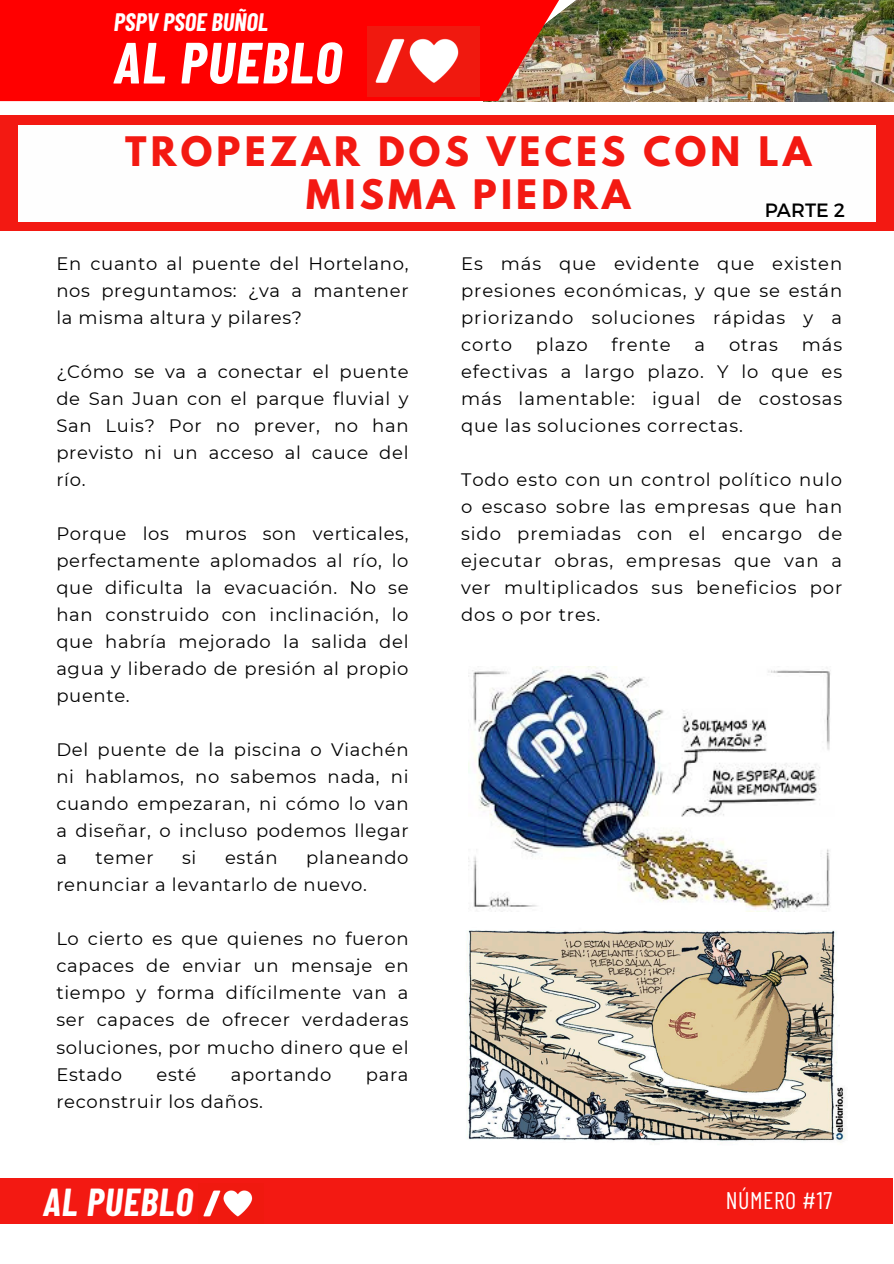
<style>
.page{position:relative;width:894px;height:1264px;background:#fff}
.page>*{position:absolute;margin:0;border:0;box-sizing:border-box;transform-origin:0 0}
.t1{font:italic 700 58.05px "Barlow Condensed";letter-spacing:.025em;color:#fff}
.t2{font:italic 700 38.1px "Barlow Condensed";letter-spacing:.025em;color:#fff}
.t3{font:700 36px/42.8px "League Spartan";letter-spacing:.115em;color:#f31912;text-align:center}
.t4{font:italic 700 24.75px "Barlow Condensed";color:#fff}
.t5{font:24px "Barlow Condensed";letter-spacing:.02em;color:#fff}
.t6{font:19.2px "Montserrat";color:#000}
.t7{font:18px/27px "Montserrat";letter-spacing:.035em;color:#000;text-align:justify}
</style>
<div class="page">
<img style="left:483px;top:0;width:410px;height:102px">
<img style="left:559px;top:0;width:116px;height:95px">
<svg style="left:0;top:0;width:559px;height:101px;background:#f80b08"></svg>
<div style="left:0;top:0;width:110px;height:85px;background:#f00"></div>
<img style="left:367px;top:26px;width:112px;height:70px">
<div style="left:0;top:115px;width:893px;height:115px;background:#f31912"></div>
<div style="left:0;top:1178px;width:893px;height:45px;background:#f31912"></div>
<img style="left:203px;top:1190px;width:50px;height:27px">
<div style="left:19px;top:125px;width:856px;height:97px;background:#fefefe"></div>
<img style="left:467px;top:930px;width:379px;height:212px">
<img style="left:468px;top:667px;width:363px;height:244px">
<p class="t4" style="left:114px;top:6px;width:156px">PSPV PSOE BUÑOL</p>
<p class="t1" style="left:114px;top:25px;width:229px">AL PUEBLO</p>
<h5 class="t3" style="left:125px;top:134px;width:687px">TROPEZAR DOS VECES CON LA<br>MISMA PIEDRA</h5>
<p class="t6" style="left:764px;top:197px;width:82px">PARTE 2</p>
<h3 class="t7" style="left:56px;top:250px;width:353px">En cuanto al puente del Hortelano, nos preguntamos: ¿va a mantener la misma altura y pilares?</h3>
<h1 class="t7" style="left:56px;top:358px;width:353px">¿Cómo se va a conectar el puente de San Juan con el parque fluvial y San Luis? Por no prever, no han previsto ni un acceso al cauce del río.</h1>
<p class="t7" style="left:56px;top:520px;width:353px">Porque los muros son verticales, perfectamente aplomados al río, lo que dificulta la evacuación. No se han construido con inclinación, lo que habría mejorado la salida del agua y liberado de presión al propio puente.</p>
<p class="t7" style="left:56px;top:736px;width:353px">Del puente de la piscina o Viachén ni hablamos, no sabemos nada, ni cuando empezaran, ni cómo lo van a diseñar, o incluso podemos llegar a</p>
<p class="t7" style="left:56px;top:844px;width:353px;text-indent:250px">planeando renunciar a levantarlo de nuevo.</p>
<p class="t7" style="left:95px;top:844px;width:60px">temer</p>
<p class="t7" style="left:182px;top:844px;width:16px">si</p>
<p class="t7" style="left:225px;top:844px;width:54px">están</p>
<h2 class="t7" style="left:56px;top:925px;width:353px">Lo cierto es que quienes no fueron capaces de enviar un mensaje en tiempo y forma difícilmente van a ser capaces de ofrecer verdaderas soluciones, por mucho dinero que el Estado</h2>
<h2 class="t7" style="left:156px;top:1060px;width:41px">esté</h2>
<h2 class="t7" style="left:231px;top:1060px;width:102px">aportando</h2>
<h2 class="t7" style="left:366px;top:1060px;width:44px">para</h2>
<h2 class="t7" style="left:56px;top:1087px;width:208px">reconstruir los daños.</h2>
<p class="t7" style="left:461px;top:250px;width:382px">Es más que evidente que existen presiones económicas, y que se están priorizando soluciones rápidas y a corto</p>
<p class="t7" style="left:535px;top:331px;width:53px">plazo</p>
<p class="t7" style="left:611px;top:331px;width:61px">frente</p>
<p class="t7" style="left:694px;top:331px;width:12px">a</p>
<p class="t7" style="left:728px;top:331px;width:50px">otras</p>
<p class="t7" style="left:461px;top:331px;width:382px;text-indent:340px">más efectivas a largo plazo. Y lo que es más lamentable: igual de costosas que las soluciones correctas.</p>
<p class="t7" style="left:461px;top:466px;width:382px">Todo esto con un control político nulo o escaso sobre las empresas que han sido premiadas con el encargo de ejecutar obras, empresas que van a ver multiplicados sus beneficios por dos o por tres.</p>
<p class="t2" style="left:43px;top:1177px;width:151px">AL PUEBLO</p>
<p class="t5" style="left:725px;top:1185px;width:108px">NÚMERO #17</p>
</div>
